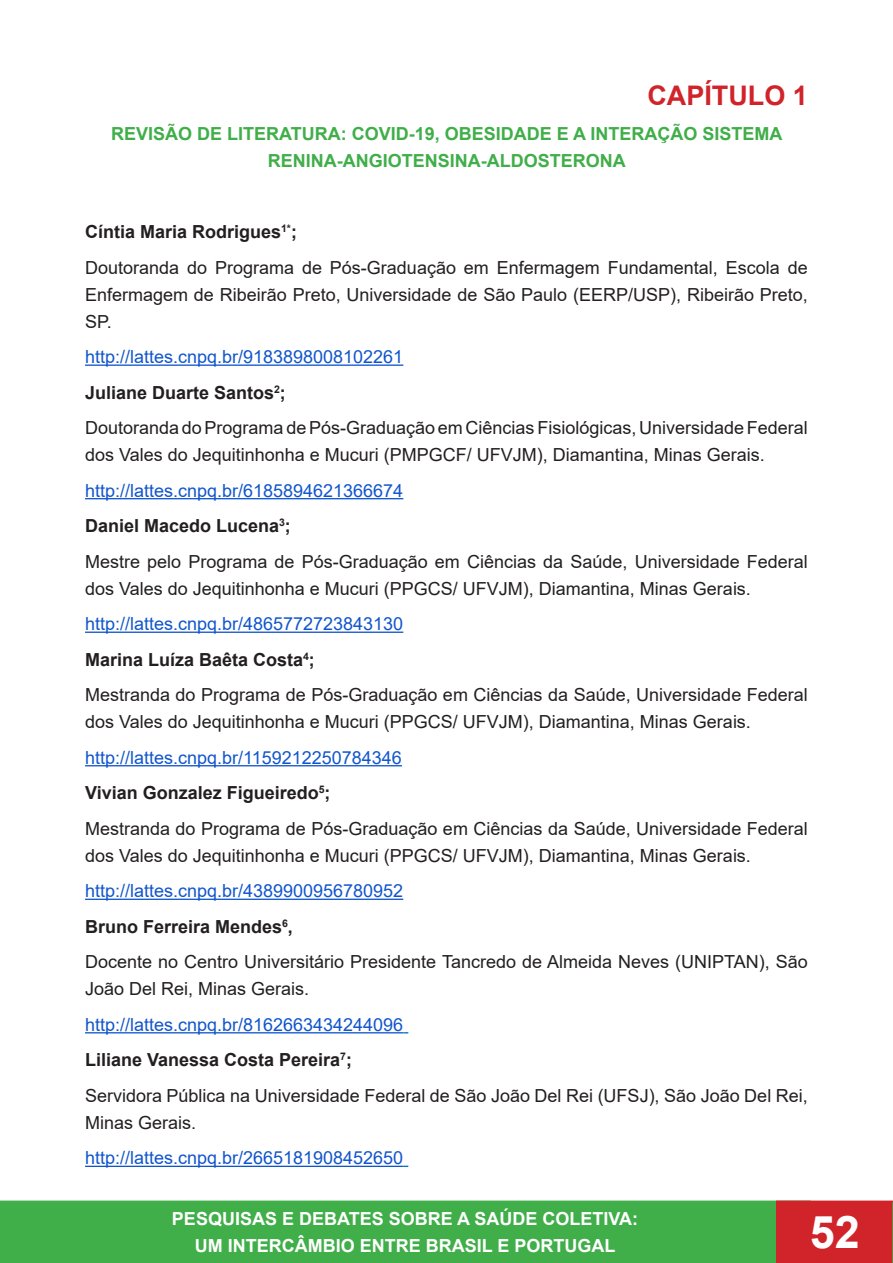
<style>
.page{position:relative;width:893px;height:1263px;background:#fff}
.page>*{position:absolute;margin:0;border:0;box-sizing:border-box;transform-origin:0 0}
.t1{font:700 45px "Arial";color:#fff}
.t2{font:700 27px "Arial";color:#d1232a}
.t3{font:18px/27px "Arial";color:#231f20}
.t4{font:18px "Arial";color:#15c}
.t5{font:700 18px "Arial";color:#231f20}
.t6{font:700 18px/27px "Arial";color:#40ae49;text-align:center}
.t7{font:700 18px/26.5px "Arial";color:#fff;text-align:center}
</style>
<div class="page">
<div style="left:0;top:1201px;width:810px;height:62px;background:#40ae49"></div>
<div style="left:0;top:1200px;width:811px;height:63px;border:2px solid #40ae49"></div>
<div style="left:777px;top:1201px;width:116px;height:61px;background:#d1232a"></div>
<div style="left:776px;top:1200px;width:117px;height:63px;border:2px solid #d1232a"></div>
<svg style="left:892px;top:1202px;width:1px;height:61px"></svg>
<hr style="left:85px;top:364px;width:318px;height:2px;background:#15c">
<hr style="left:85px;top:498px;width:318px;height:1px;background:#15c">
<hr style="left:85px;top:631px;width:318px;height:2px;background:#15c">
<hr style="left:85px;top:765px;width:317px;height:1px;background:#15c">
<hr style="left:85px;top:899px;width:318px;height:1px;background:#15c">
<hr style="left:85px;top:1032px;width:318px;height:1px;background:#15c">
<hr style="left:85px;top:1166px;width:318px;height:1px;background:#15c">
<p class="t2" style="left:647px;top:76px;width:162px">CAPÍTULO 1</p>
<p class="t6" style="left:111px;top:121px;width:673px">REVISÃO DE LITERATURA: COVID-19, OBESIDADE E A INTERAÇÃO SISTEMA<br>RENINA-ANGIOTENSINA-ALDOSTERONA</p>
<p class="t5" style="left:85px;top:219px;width:213px">Cíntia Maria Rodrigues<sup>1*</sup>;</p>
<p class="t3" style="left:85px;top:254px;width:724px;text-align:justify">Doutoranda do Programa de Pós-Graduação em Enfermagem Fundamental, Escola de Enfermagem de Ribeirão Preto, Universidade de São Paulo (EERP/USP), Ribeirão Preto, SP.</p>
<p class="t4" style="left:85px;top:344px;width:320px">http://lattes.cnpq.br/9183898008102261</p>
<p class="t5" style="left:85px;top:380px;width:202px">Juliane Duarte Santos<sup>2</sup>;</p>
<p class="t3" style="left:85px;top:414px;width:724px">Doutoranda do Programa de Pós-Graduação em Ciências Fisiológicas, Universidade Federal dos Vales do Jequitinhonha e Mucuri (PMPGCF/ UFVJM), Diamantina, Minas Gerais.</p>
<p class="t4" style="left:85px;top:478px;width:320px">http://lattes.cnpq.br/6185894621366674</p>
<p class="t5" style="left:85px;top:513px;width:207px">Daniel Macedo Lucena<sup>3</sup>;</p>
<p class="t3" style="left:85px;top:548px;width:724px">Mestre pelo Programa de Pós-Graduação em Ciências da Saúde, Universidade Federal dos Vales do Jequitinhonha e Mucuri (PPGCS/ UFVJM), Diamantina, Minas Gerais.</p>
<p class="t4" style="left:85px;top:612px;width:320px">http://lattes.cnpq.br/4865772723843130</p>
<p class="t5" style="left:85px;top:647px;width:231px">Marina Luíza Baêta Costa<sup>4</sup>;</p>
<p class="t3" style="left:85px;top:681px;width:724px">Mestranda do Programa de Pós-Graduação em Ciências da Saúde, Universidade Federal dos Vales do Jequitinhonha e Mucuri (PPGCS/ UFVJM), Diamantina, Minas Gerais.</p>
<p class="t4" style="left:85px;top:745px;width:318px">http://lattes.cnpq.br/1159212250784346</p>
<p class="t5" style="left:85px;top:780px;width:247px">Vivian Gonzalez Figueiredo<sup>5</sup>;</p>
<p class="t3" style="left:85px;top:815px;width:724px">Mestranda do Programa de Pós-Graduação em Ciências da Saúde, Universidade Federal dos Vales do Jequitinhonha e Mucuri (PPGCS/ UFVJM), Diamantina, Minas Gerais.</p>
<p class="t4" style="left:85px;top:879px;width:320px">http://lattes.cnpq.br/4389900956780952</p>
<p class="t5" style="left:85px;top:914px;width:209px">Bruno Ferreira Mendes<sup>6</sup>,</p>
<p class="t3" style="left:85px;top:948px;width:724px">Docente no Centro Universitário Presidente Tancredo de Almeida Neves (UNIPTAN), São<br>João Del Rei, Minas Gerais.</p>
<p class="t4" style="left:85px;top:1012px;width:320px">http://lattes.cnpq.br/8162663434244096</p>
<p class="t5" style="left:85px;top:1047px;width:268px">Liliane Vanessa Costa Pereira<sup>7</sup>;</p>
<p class="t3" style="left:85px;top:1082px;width:724px">Servidora Pública na Universidade Federal de São João Del Rei (UFSJ), São João Del Rei,<br>Minas Gerais.</p>
<p class="t4" style="left:85px;top:1146px;width:320px">http://lattes.cnpq.br/2665181908452650</p>
<p class="t7" style="left:172px;top:1206px;width:468px">PESQUISAS E DEBATES SOBRE A SAÚDE COLETIVA:<br>UM INTERCÂMBIO ENTRE BRASIL E PORTUGAL</p>
<h1 class="t1" style="left:810px;top:1200px;width:52px">52</h1>
</div>
